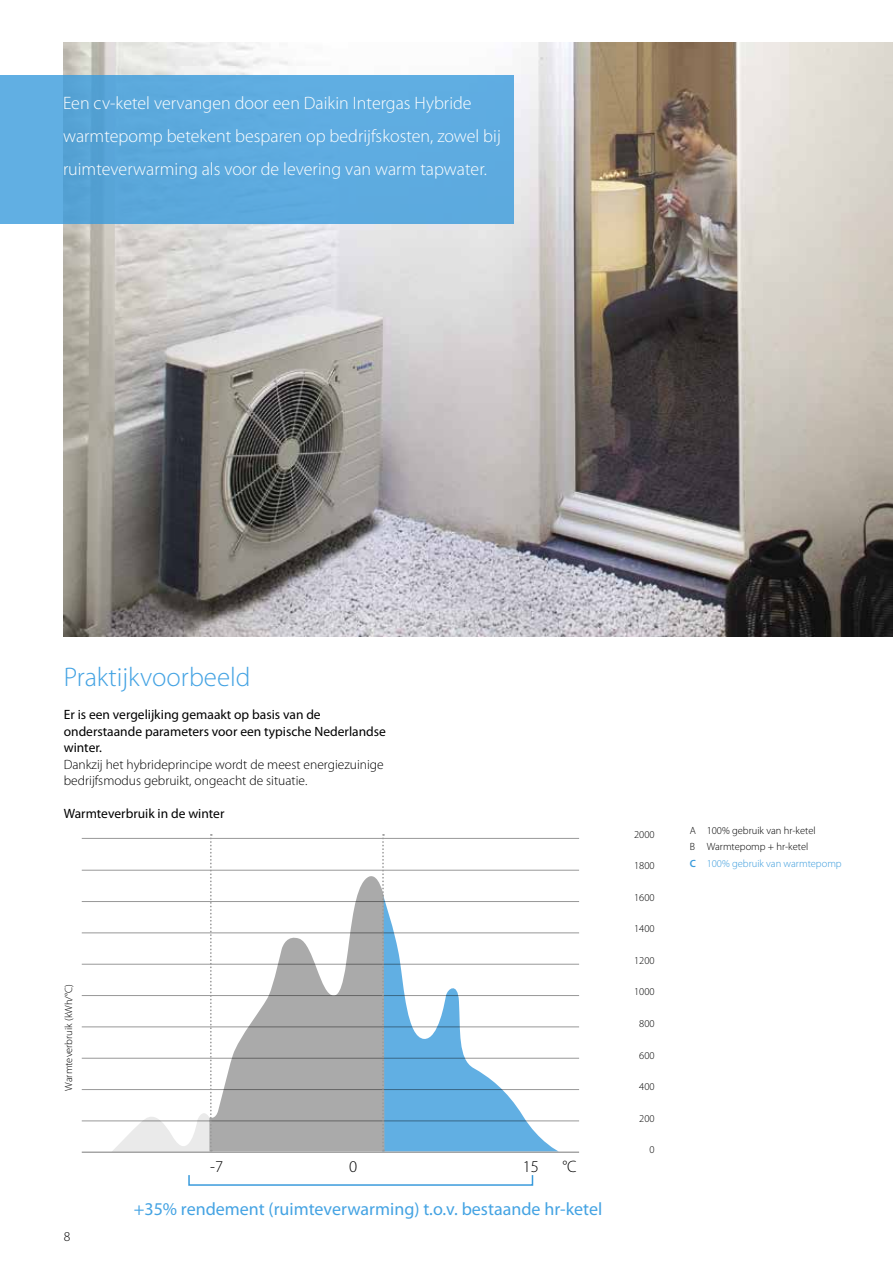
<style>
.page{position:relative;width:893px;height:1263px;background:#fff}
.page>*{position:absolute;margin:0;border:0;box-sizing:border-box;transform-origin:0 0}
.t1{font:300 27px "Myriad Pro";color:#44a3e3}
.t2{font:300 18px/33px "Myriad Pro";color:#fff}
.t3{font:18px "Myriad Pro";color:#44a3e3}
.t4{font:300 16.5px "Myriad Pro";color:#000}
.t5{font:13.5px/16.5px "Myriad Pro";color:#000}
.t6{font:300 13.5px/16.5px "Myriad Pro";color:#000}
.t7{font:300 10.5px/16.5px "Myriad Pro";color:#000}
.s1{font-weight:600;color:#3a9bdc}
.s2{color:#3a9bdc}
</style>
<div class="page">
<img style="left:64px;top:43px;width:829px;height:594px">
<div style="left:0;top:76px;width:513px;height:148px;background:#5dabdf"></div>
<svg style="left:384px;top:898px;width:175px;height:253px"></svg>
<svg style="left:212px;top:876px;width:170px;height:275px;fill:#aaa"></svg>
<hr style="left:82px;top:870px;width:497px;height:1px;background:#989898">
<hr style="left:82px;top:838px;width:497px;height:1px;background:#989898">
<hr style="left:82px;top:901px;width:497px;height:1px;background:#989898">
<hr style="left:82px;top:933px;width:497px;height:1px;background:#989898">
<hr style="left:82px;top:964px;width:497px;height:1px;background:#989898">
<hr style="left:82px;top:995px;width:497px;height:1px;background:#989898">
<hr style="left:82px;top:1027px;width:497px;height:1px;background:#989898">
<hr style="left:82px;top:1058px;width:497px;height:1px;background:#989898">
<hr style="left:82px;top:1089px;width:497px;height:1px;background:#989898">
<hr style="left:82px;top:1121px;width:497px;height:1px;background:#989898">
<svg style="left:382px;top:834px;width:2px;height:317px"></svg>
<svg style="left:111px;top:834px;width:101px;height:317px"></svg>
<div style="left:188px;top:1174px;width:345px;height:12px;border:2px solid #3a9bdc"></div>
<hr style="left:82px;top:1151px;width:497px;height:2px;background:#989898">
<p class="t2" style="left:63px;top:86px;width:439px">Een cv-ketel vervangen door een Daikin Intergas Hybride warmtepomp betekent besparen op bedrijfskosten, zowel bij ruimteverwarming als voor de levering van warm tapwater.</p>
<h1 class="t1" style="left:64px;top:662px;width:188px">Praktijkvoorbeeld</h1>
<p class="t5" style="left:64px;top:706px;width:324px">Er is een vergelijking gemaakt op basis van de onderstaande parameters voor een typische Nederlandse winter.</p>
<p class="t6" style="left:64px;top:756px;width:321px">Dankzij het hybrideprincipe wordt de meest energiezuinige bedrijfsmodus gebruikt, ongeacht de situatie.</p>
<p class="t5" style="left:64px;top:805px;width:162px">Warmteverbruik in de winter</p>
<p class="t7" style="left:60px;top:1090px;width:108px;rotate:-90deg">Warmteverbruik (kWh/°C)</p>
<p class="t6" style="left:64px;top:1229px;width:8px">8</p>
<p class="t4" style="left:210px;top:1157px;width:15px">-7</p>
<p class="t4" style="left:349px;top:1157px;width:10px">0</p>
<p class="t4" style="left:523px;top:1157px;width:18px">15</p>
<p class="t4" style="left:562px;top:1157px;width:16px">°C</p>
<p class="t3" style="left:134px;top:1198px;width:470px">+35% rendement (ruimteverwarming) t.o.v. bestaande hr-ketel</p>
<p class="t7" style="left:634px;top:826px;width:22px">2000</p>
<p class="t7" style="left:634px;top:857px;width:22px">1800</p>
<p class="t7" style="left:634px;top:889px;width:22px">1600</p>
<p class="t7" style="left:634px;top:921px;width:22px">1400</p>
<p class="t7" style="left:634px;top:952px;width:22px">1200</p>
<p class="t7" style="left:634px;top:984px;width:22px">1000</p>
<p class="t7" style="left:639px;top:1015px;width:17px">800</p>
<p class="t7" style="left:639px;top:1047px;width:17px">600</p>
<p class="t7" style="left:639px;top:1078px;width:17px">400</p>
<p class="t7" style="left:639px;top:1110px;width:17px">200</p>
<p class="t7" style="left:649px;top:1142px;width:7px">0</p>
<p class="t7" style="left:690px;top:822px;width:154px">A 100% gebruik van hr-ketel<br>B Warmtepomp + hr-ketel<br><span class="s1">C</span> <span class="s2">100% gebruik van warmtepomp</span></p>
</div>
